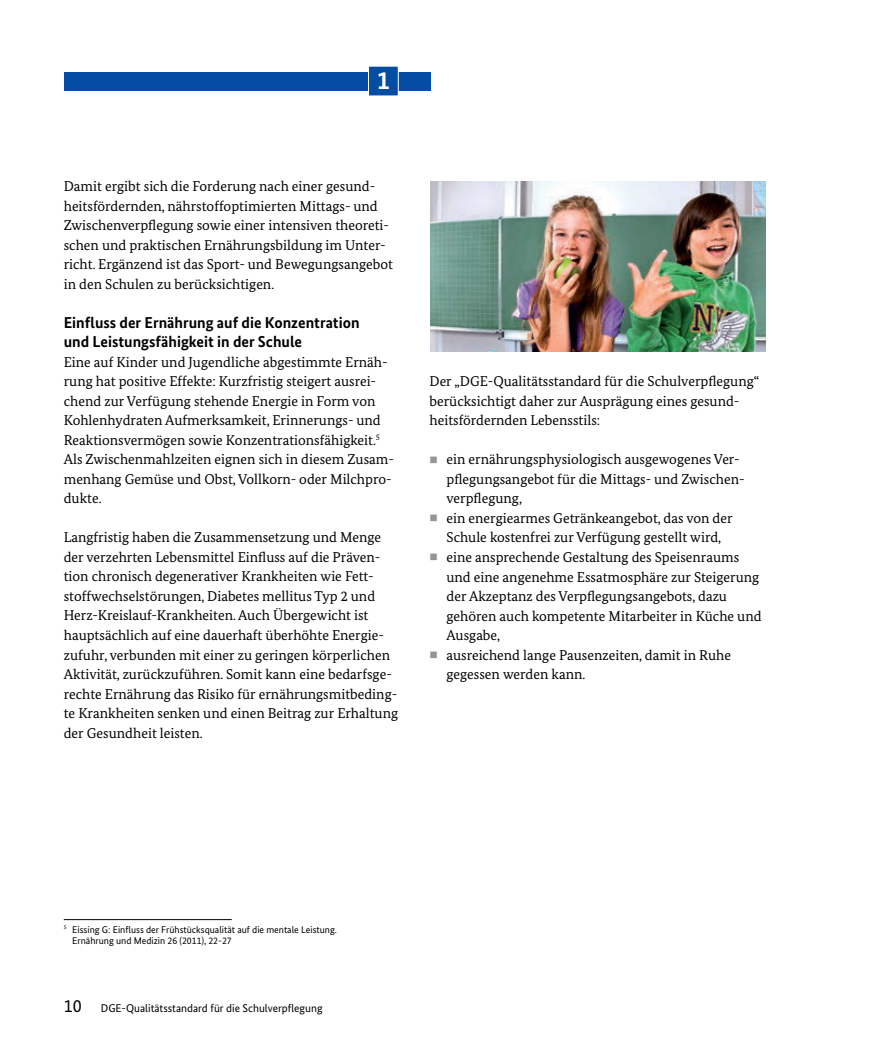
<style>
.page{position:relative;width:893px;height:1051px;background:#fff}
.page>*{position:absolute;margin:0;border:0;box-sizing:border-box;transform-origin:0 0}
.t1{font:700 25.5px "Bundes Sans";color:#fff}
.t2{font:700 15.75px/19.5px "Bundes Sans";color:#000}
.t3{font:14.25px/19.5px "Bundes Serif";color:#000}
.t4{font:11.25px "Bundes Sans";color:#000}
.t5{font:11.25px "Wingdings";color:#939598}
.t6{font:9.75px/11.2px "Bundes Sans";color:#000}
.s1{color:#939598}
.s2{font-size:18px}
</style>
<div class="page">
<hr style="left:64px;top:919px;width:168px;height:1px;background:#000">
<div style="left:64px;top:72px;width:367px;height:18px;background:#034ea2"></div>
<div style="left:368px;top:66px;width:30px;height:30px;background:#034ea2"></div>
<div style="left:368px;top:66px;width:31px;height:30px;border:1px solid #fff"></div>
<img style="left:431px;top:181px;width:334px;height:170px">
<h1 class="t1" style="left:377px;top:65px;width:14px">1</h1>
<p class="t3" style="left:64px;top:176px;width:331px">Damit ergibt sich die Forderung nach einer gesund&shy;heitsfördernden, nährstoffoptimierten Mittags- und Zwischenverpflegung sowie einer intensiven theoreti&shy;schen und praktischen Ernährungsbildung im Unter&shy;richt. Ergänzend ist das Sport- und Bewegungsangebot in den Schulen zu berücksichtigen.</p>
<p class="t2" style="left:64px;top:312px;width:297px">Einfluss der Ernährung auf die Konzentration und Leistungsfähigkeit in der Schule</p>
<p class="t3" style="left:64px;top:352px;width:332px">Eine auf Kinder und Jugendliche abgestimmte Ernäh&shy;rung hat positive Effekte: Kurzfristig steigert ausrei&shy;chend zur Verfügung stehende Energie in Form von Kohlenhydraten Aufmerksamkeit, Erinnerungs- und Reaktionsvermögen sowie Konzentrationsfähigkeit.<sup>5<br></sup>Als Zwischenmahlzeiten eignen sich in diesem Zusam&shy;menhang Gemüse und Obst, Vollkorn- oder Milchpro&shy;dukte.</p>
<p class="t3" style="left:64px;top:527px;width:336px">Langfristig haben die Zusammensetzung und Menge der verzehrten Lebensmittel Einfluss auf die Präven&shy;tion chronisch degenerativer Krankheiten wie Fett&shy;stoffwechselstörungen, Diabetes mellitus Typ 2 und Herz-Kreislauf-Krankheiten. Auch Übergewicht ist hauptsächlich auf eine dauerhaft überhöhte Energie&shy;zufuhr, verbunden mit einer zu geringen körperlichen Aktivität, zurückzuführen. Somit kann eine bedarfsge&shy;rechte Ernährung das Risiko für ernährungsmitbeding&shy;te Krankheiten senken und einen Beitrag zur Erhaltung der Gesundheit leisten.</p>
<p class="t3" style="left:429px;top:371px;width:331px">Der „DGE-Qualitätsstandard für die Schulverpflegung“ berücksichtigt daher zur Ausprägung eines gesund&shy;heitsfördernden Lebensstils:</p>
<p class="t5" style="left:438px;top:453px;width:13px">■</p>
<p class="t3" style="left:446px;top:449px;width:300px;text-indent:-17px"><span class="s1">■</span> ein ernährungsphysiologisch ausgewogenes Ver&shy;pflegungsangebot für die Mittags- und Zwischen&shy;verpflegung,</p>
<p class="t5" style="left:438px;top:512px;width:13px">■</p>
<p class="t3" style="left:429px;top:508px;width:305px;text-align:center"><span class="s1">■</span> ein energiearmes Getränkeangebot, das von der<br>Schule kostenfrei zur Verfügung gestellt wird,</p>
<p class="t5" style="left:438px;top:551px;width:13px">■</p>
<p class="t3" style="left:446px;top:547px;width:317px;text-indent:-17px"><span class="s1">■</span> eine ansprechende Gestaltung des Speisenraums und eine angenehme Essatmosphäre zur Steigerung der Akzeptanz des Verpflegungsangebots, dazu gehören auch kompetente Mitarbeiter in Küche und Ausgabe,</p>
<p class="t5" style="left:438px;top:648px;width:13px">■</p>
<p class="t3" style="left:446px;top:644px;width:286px;text-indent:-17px"><span class="s1">■</span> ausreichend lange Pausenzeiten, damit in Ruhe gegessen werden kann.</p>
<p class="t6" style="left:72px;top:923px;width:266px;text-indent:-9px"><sup>5</sup> Eissing G: Einfluss der Frühstücksqualität auf die mentale Leistung.<br>Ernährung und Medizin 26 (2011), 22-27</p>
<p class="t4" style="left:64px;top:1001px;width:260px"><span class="s2">10</span> DGE-Qualitätsstandard für die Schulverpflegung</p>
</div>
